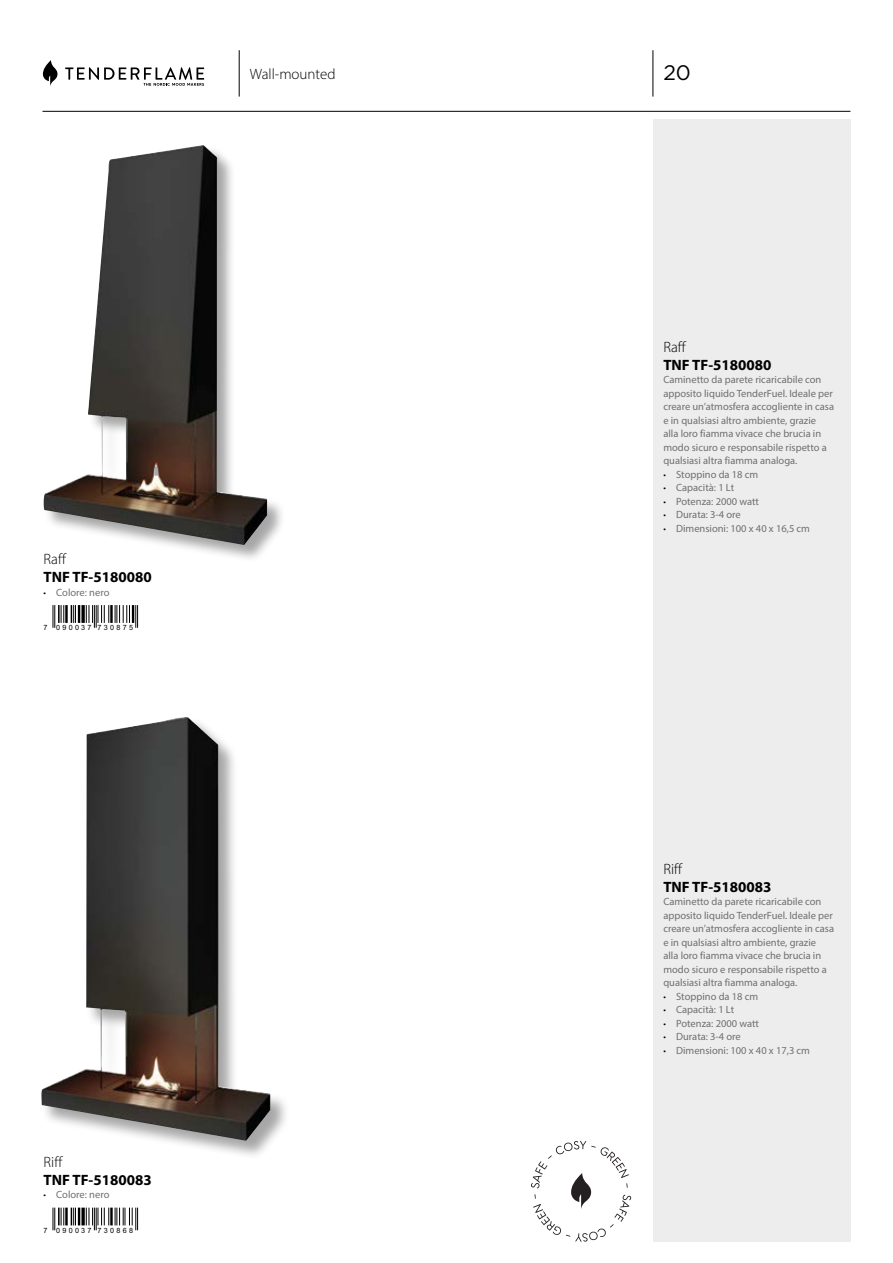
<style>
.page{position:relative;width:893px;height:1263px;background:#fff}
.page>*{position:absolute;margin:0;border:0;box-sizing:border-box;transform-origin:0 0}
.t1{font:21px "Gotham";color:#000}
.t2{font:700 15px "Myriad Pro";color:#000}
.t3{font:300 15px "Myriad Pro";color:#000}
.t4{font:10.5px/13.5px "Myriad Pro";color:#706f6f}
.t5{font:7.2px "Arial";letter-spacing:.32em;color:#000}
.s1{font-weight:300;font-stretch:condensed;color:#000}
</style>
<div class="page">
<div style="left:653px;top:119px;width:197px;height:1123px;background:#ededed"></div>
<hr style="left:43px;top:111px;width:807px;height:1px;background:#000">
<hr style="left:653px;top:50px;width:1px;height:47px;background:#000">
<svg style="left:43px;top:60px;width:14px;height:26px"></svg>
<svg style="left:65px;top:67px;width:139px;height:19px"></svg>
<hr style="left:239px;top:50px;width:1px;height:47px;background:#000">
<svg style="left:53px;top:605px;width:11px;height:23px"></svg>
<hr style="left:65px;top:605px;width:3px;height:18px;background:#000">
<svg style="left:71px;top:605px;width:9px;height:18px"></svg>
<svg style="left:81px;top:605px;width:4px;height:18px"></svg>
<svg style="left:86px;top:605px;width:23px;height:23px"></svg>
<hr style="left:110px;top:605px;width:3px;height:18px;background:#000">
<svg style="left:115px;top:605px;width:23px;height:23px"></svg>
<svg style="left:53px;top:1207px;width:11px;height:23px"></svg>
<hr style="left:65px;top:1207px;width:3px;height:18px;background:#000">
<svg style="left:71px;top:1207px;width:9px;height:18px"></svg>
<svg style="left:81px;top:1207px;width:4px;height:18px"></svg>
<svg style="left:86px;top:1207px;width:23px;height:23px"></svg>
<hr style="left:110px;top:1207px;width:3px;height:18px;background:#000">
<svg style="left:115px;top:1207px;width:23px;height:23px"></svg>
<div style="left:44px;top:145px;width:242px;height:418px;background:#000;opacity:.35"></div>
<img style="left:44px;top:145px;width:223px;height:400px">
<div style="left:41px;top:717px;width:249px;height:443px;background:#000;opacity:.35"></div>
<img style="left:41px;top:717px;width:229px;height:424px">
<svg style="left:531px;top:1141px;width:100px;height:101px"></svg>
<h2 class="t3" style="left:250px;top:65px;width:87px">Wall-mounted</h2>
<h1 class="t1" style="left:663px;top:61px;width:29px">20</h1>
<h2 class="t3" style="left:44px;top:550px;width:24px">Raff</h2>
<h2 class="t2" style="left:44px;top:567px;width:110px">TNF TF-5180080</h2>
<p class="t4" style="left:44px;top:585px;width:67px"><span class="s1">•</span> Colore: nero</p>
<p class="t5" style="left:44px;top:623px;width:91px">7 090037 730875</p>
<h2 class="t3" style="left:44px;top:1153px;width:20px">Riff</h2>
<h2 class="t2" style="left:44px;top:1170px;width:110px">TNF TF-5180083</h2>
<p class="t4" style="left:44px;top:1188px;width:67px"><span class="s1">•</span> Colore: nero</p>
<p class="t5" style="left:44px;top:1225px;width:91px">7 090037 730868</p>
<h2 class="t3" style="left:663px;top:337px;width:24px">Raff</h2>
<h2 class="t2" style="left:663px;top:355px;width:110px">TNF TF-5180080</h2>
<p class="t4" style="left:663px;top:373px;width:172px">Caminetto da parete ricaricabile con apposito liquido TenderFuel. Ideale per creare un’atmosfera accogliente in casa e in qualsiasi altro ambiente, grazie<br>alla loro fiamma vivace che brucia in modo sicuro e responsabile rispetto a qualsiasi altra fiamma analoga.</p>
<p class="t4" style="left:663px;top:467px;width:96px"><span class="s1">•</span> Stoppino da 18 cm</p>
<p class="t4" style="left:663px;top:481px;width:72px"><span class="s1">•</span> Capacità: 1 Lt</p>
<p class="t4" style="left:663px;top:494px;width:97px"><span class="s1">•</span> Potenza: 2000 watt</p>
<p class="t4" style="left:663px;top:508px;width:79px"><span class="s1">•</span> Durata: 3-4 ore</p>
<p class="t4" style="left:663px;top:521px;width:148px"><span class="s1">•</span> Dimensioni: 100 x 40 x 16,5 cm</p>
<h2 class="t3" style="left:663px;top:860px;width:20px">Riff</h2>
<h2 class="t2" style="left:663px;top:877px;width:110px">TNF TF-5180083</h2>
<p class="t4" style="left:663px;top:895px;width:172px">Caminetto da parete ricaricabile con apposito liquido TenderFuel. Ideale per creare un’atmosfera accogliente in casa e in qualsiasi altro ambiente, grazie<br>alla loro fiamma vivace che brucia in modo sicuro e responsabile rispetto a qualsiasi altra fiamma analoga.</p>
<p class="t4" style="left:663px;top:989px;width:96px"><span class="s1">•</span> Stoppino da 18 cm</p>
<p class="t4" style="left:663px;top:1003px;width:72px"><span class="s1">•</span> Capacità: 1 Lt</p>
<p class="t4" style="left:663px;top:1016px;width:97px"><span class="s1">•</span> Potenza: 2000 watt</p>
<p class="t4" style="left:663px;top:1030px;width:79px"><span class="s1">•</span> Durata: 3-4 ore</p>
<p class="t4" style="left:663px;top:1043px;width:148px"><span class="s1">•</span> Dimensioni: 100 x 40 x 17,3 cm</p>
</div>
